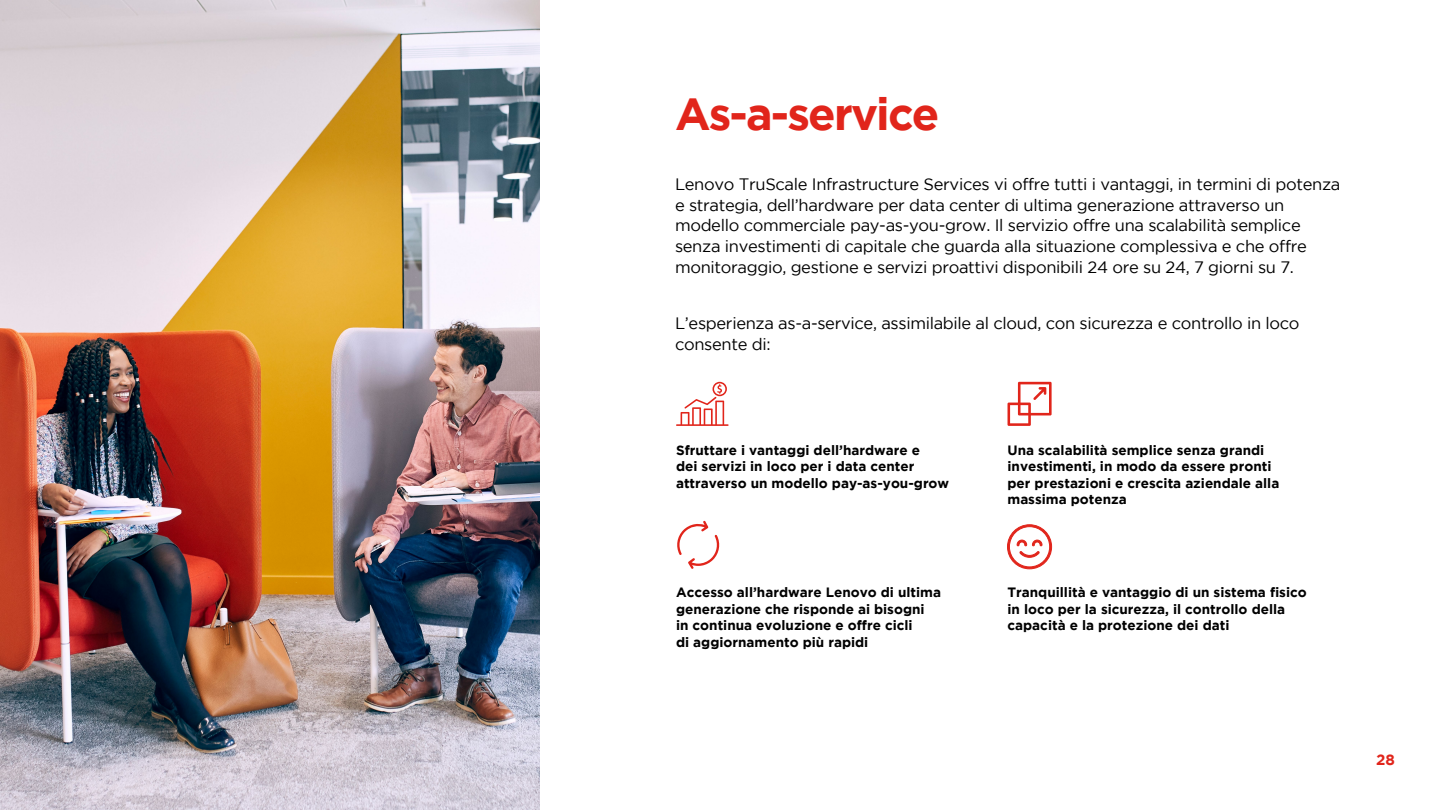
<style>
.page{position:relative;width:1440px;height:810px;background:#fff}
.page>*{position:absolute;margin:0;border:0;box-sizing:border-box;transform-origin:0 0}
.t1{font:700 45px "Gotham";letter-spacing:-.04em;color:#e1251b}
.t2{font:16.5px/20.6px "Gotham";letter-spacing:-.02em;color:#000}
.t3{font:700 15px "Gotham";color:#e1251b}
.t4{font:700 13.5px/16.5px "Gotham";color:#000}
</style>
<div class="page">
<svg style="left:676px;top:382px;width:53px;height:44px"></svg>
<svg style="left:1008px;top:382px;width:44px;height:44px"></svg>
<svg style="left:677px;top:521px;width:43px;height:48px"></svg>
<svg style="left:1007px;top:524px;width:45px;height:45px"></svg>
<img style="left:0;top:0;width:540px;height:810px">
<h1 class="t1" style="left:675px;top:88px;width:266px">As-a-service</h1>
<p class="t2" style="left:675px;top:174px;width:667px">Lenovo TruScale Infrastructure Services vi offre tutti i vantaggi, in termini di potenza e strategia, dell’hardware per data center di ultima generazione attraverso un modello commerciale pay-as-you-grow. Il servizio offre una scalabilità semplice senza investimenti di capitale che guarda alla situazione complessiva e che offre monitoraggio, gestione e servizi proattivi disponibili 24 ore su 24, 7 giorni su 7.</p>
<p class="t2" style="left:675px;top:313px;width:626px">L’esperienza as-a-service, assimilabile al cloud, con sicurezza e controllo in loco consente di:</p>
<p class="t4" style="left:676px;top:441px;width:275px">Sfruttare i vantaggi dell’hardware e<br>dei servizi in loco per i data center attraverso un modello pay-as-you-grow</p>
<p class="t4" style="left:1008px;top:441px;width:273px">Una scalabilità semplice senza grandi investimenti, in modo da essere pronti per prestazioni e crescita aziendale alla massima potenza</p>
<p class="t4" style="left:676px;top:584px;width:267px">Accesso all’hardware Lenovo di ultima generazione che risponde ai bisogni<br>in continua evoluzione e offre cicli<br>di aggiornamento più rapidi</p>
<p class="t4" style="left:1008px;top:584px;width:301px">Tranquillità e vantaggio di un sistema fisico in loco per la sicurezza, il controllo della capacità e la protezione dei dati</p>
<p class="t3" style="left:1376px;top:751px;width:20px">28</p>
</div>
